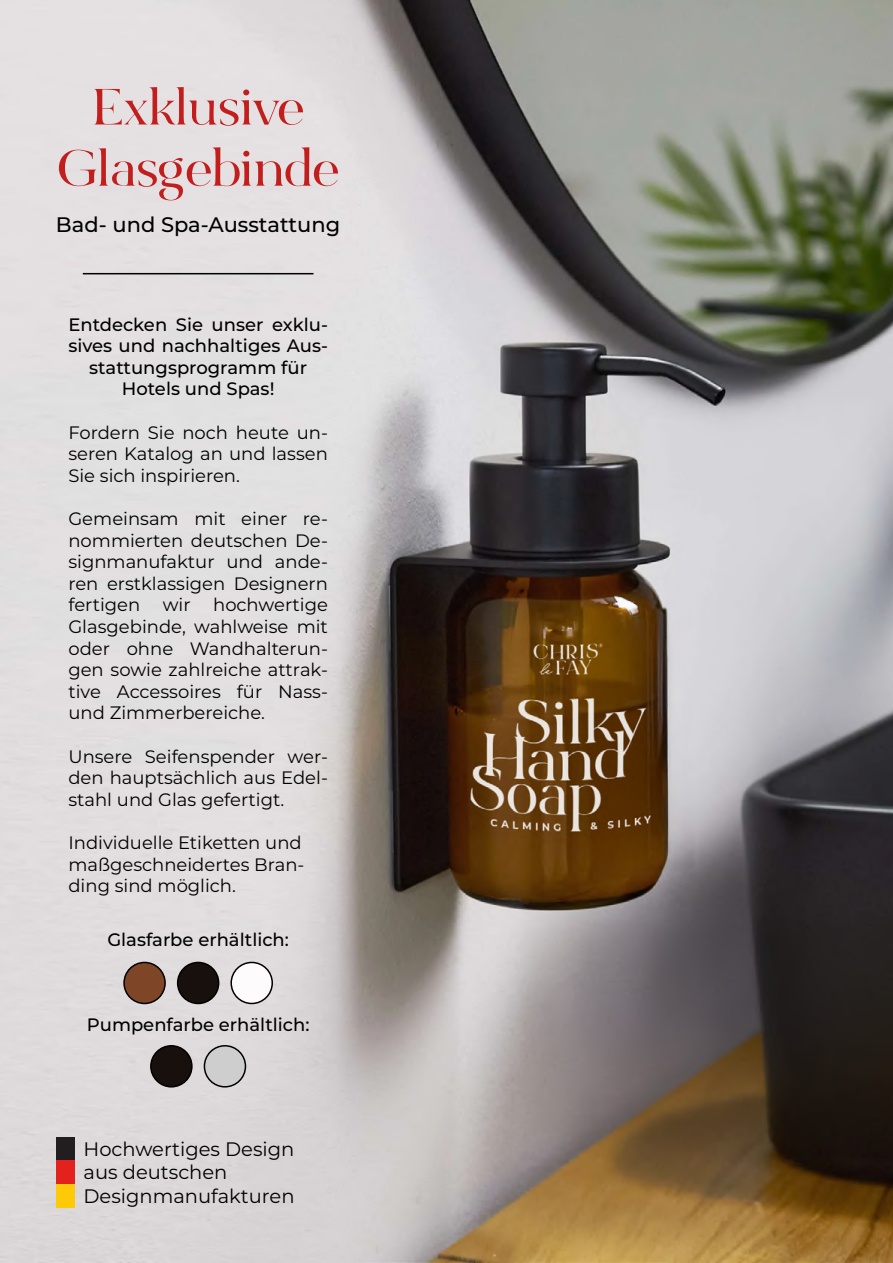
<style>
.page{position:relative;width:893px;height:1263px;background:#fff}
.page>*{position:absolute;margin:0;border:0;box-sizing:border-box;transform-origin:0 0}
.t1{font:700 51px/61.2px "Bon Vivant Serif";color:#c31e1e;text-align:center}
.t2{font:500 21px "Montserrat";color:#000}
.t3{font:19.5px/23.4px "Montserrat";color:#000}
.t4{font:18px/21.6px "Montserrat";color:#000;text-align:justify}
.t5{font:500 18px/21.6px "Montserrat";color:#000;text-align:center}
</style>
<div class="page">
<img style="left:0;top:0;width:893px;height:1263px">
<div style="left:56px;top:1137px;width:19px;height:23px;background:#221e1f"></div>
<div style="left:56px;top:1160px;width:19px;height:24px;background:#e4221d"></div>
<div style="left:56px;top:1184px;width:19px;height:23px;background:#feca07"></div>
<hr style="left:83px;top:273px;width:230px;height:1px;background:#000">
<div style="left:178px;top:962px;width:41px;height:41px;background:#18100d;border-radius:50%"></div>
<div style="left:177px;top:962px;width:42px;height:42px;border:2px solid #000;border-radius:50%"></div>
<div style="left:124px;top:962px;width:41px;height:41px;background:#7f4527;border-radius:50%"></div>
<div style="left:123px;top:962px;width:43px;height:42px;border:2px solid #000;border-radius:50%"></div>
<div style="left:231px;top:962px;width:41px;height:41px;background:#fefbfd;border-radius:50%"></div>
<div style="left:230px;top:962px;width:43px;height:42px;border:2px solid #000;border-radius:50%"></div>
<div style="left:204px;top:1046px;width:41px;height:41px;background:#cecece;border-radius:50%"></div>
<div style="left:204px;top:1045px;width:42px;height:42px;border:2px solid #000;border-radius:50%"></div>
<div style="left:151px;top:1046px;width:41px;height:41px;background:#18100d;border-radius:50%"></div>
<div style="left:150px;top:1045px;width:43px;height:42px;border:2px solid #000;border-radius:50%"></div>
<h1 class="t1" style="left:58px;top:77px;width:283px">Exklusive<br>Glasgebinde</h1>
<p class="t2" style="left:56px;top:210px;width:286px">Bad- und Spa-Ausstattung</p>
<p class="t5" style="left:68px;top:313px;width:261px">Entdecken Sie unser exklu&shy;sives und nachhaltiges Aus&shy;stattungsprogramm für<br>Hotels und Spas!</p>
<p class="t4" style="left:68px;top:421px;width:261px">Fordern Sie noch heute un&shy;seren Katalog an und lassen Sie sich inspirieren.</p>
<p class="t4" style="left:68px;top:507px;width:261px">Gemeinsam mit einer re&shy;nommierten deutschen De&shy;signmanufaktur und ande&shy;ren erstklassigen Designern fertigen wir hochwertige Glasgebinde, wahlweise mit oder ohne Wandhalterun&shy;gen sowie zahlreiche attrak&shy;tive Accessoires für Nass&shy;und Zimmerbereiche.</p>
<p class="t4" style="left:68px;top:745px;width:261px">Unsere Seifenspender wer&shy;den hauptsächlich aus Edel&shy;stahl und Glas gefertigt.</p>
<p class="t4" style="left:68px;top:831px;width:238px;text-align:left">Individuelle Etiketten und maßgeschneidertes Bran&shy;ding sind möglich.</p>
<p class="t5" style="left:107px;top:928px;width:183px">Glasfarbe erhältlich:</p>
<p class="t5" style="left:87px;top:1013px;width:224px">Pumpenfarbe erhältlich:</p>
<p class="t3" style="left:84px;top:1136px;width:212px">Hochwertiges Design aus deutschen<br>Designmanufakturen</p>
</div>
